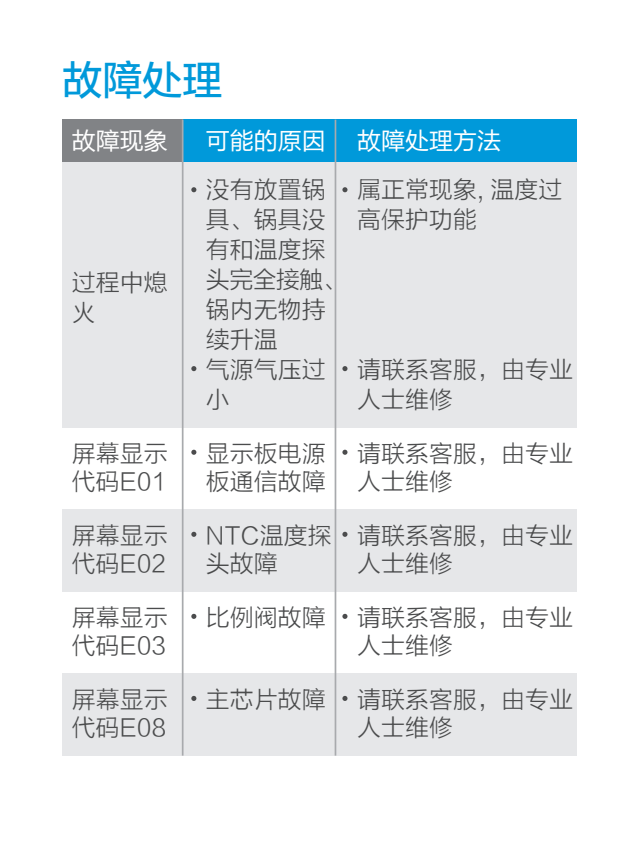
<style>
.page{position:relative;width:627px;height:860px;background:#fff}
.page>*{position:absolute;margin:0;border:0;box-sizing:border-box;transform-origin:0 0}
.t1{font:40px "FZLTZHUNHK GBK1 0";color:#0099da}
.t2{font:24px/30px "FZLTXHK";color:#4b4c4d}
.t3{font:24px "FZLTHK GBK1 0";color:#fff}
</style>
<div class="page">
<div style="left:183px;top:120px;width:393px;height:42px;background:#0099da"></div>
<div style="left:63px;top:120px;width:120px;height:42px;background:#818386"></div>
<div style="left:63px;top:162px;width:513px;height:265px;background:#e6e7e9"></div>
<svg style="left:191px;top:187px;width:5px;height:5px"></svg>
<svg style="left:191px;top:366px;width:5px;height:5px"></svg>
<svg style="left:342px;top:187px;width:5px;height:5px"></svg>
<svg style="left:342px;top:366px;width:5px;height:5px"></svg>
<svg style="left:191px;top:449px;width:5px;height:5px"></svg>
<svg style="left:342px;top:449px;width:5px;height:5px"></svg>
<div style="left:63px;top:509px;width:513px;height:82px;background:#e6e7e9"></div>
<svg style="left:191px;top:531px;width:5px;height:5px"></svg>
<svg style="left:342px;top:531px;width:5px;height:5px"></svg>
<svg style="left:191px;top:613px;width:5px;height:5px"></svg>
<svg style="left:342px;top:613px;width:5px;height:5px"></svg>
<div style="left:63px;top:673px;width:513px;height:82px;background:#e6e7e9"></div>
<svg style="left:191px;top:695px;width:5px;height:5px"></svg>
<svg style="left:342px;top:695px;width:5px;height:5px"></svg>
<hr style="left:182px;top:120px;width:1px;height:635px;background:#a8aaad">
<hr style="left:335px;top:120px;width:1px;height:635px;background:#a8aaad">
<h1 class="t1" style="left:63px;top:59px;width:162px">故障处理</h1>
<p class="t3" style="left:72px;top:128px;width:97px">故障现象</p>
<p class="t3" style="left:206px;top:128px;width:121px">可能的原因</p>
<p class="t3" style="left:357px;top:128px;width:145px">故障处理方法</p>
<p class="t2" style="left:72px;top:267px;width:98px">过程中熄火</p>
<p class="t2" style="left:72px;top:440px;width:97px;line-height:28px">屏幕显示代码E01</p>
<p class="t2" style="left:72px;top:522px;width:97px;line-height:28px">屏幕显示代码E02</p>
<p class="t2" style="left:72px;top:604px;width:97px;line-height:28px">屏幕显示代码E03</p>
<p class="t2" style="left:72px;top:686px;width:97px;line-height:28px">屏幕显示代码E08</p>
<p class="t2" style="left:206px;top:175px;width:142px">没有放置锅具、锅具没有和温度探头完全接触、锅内无物持续升温<br>气源气压过小</p>
<p class="t2" style="left:357px;top:175px;width:207px">属正常现象, 温度过高保护功能</p>
<p class="t2" style="left:357px;top:355px;width:217px">请联系客服，由专业人士维修</p>
<p class="t2" style="left:206px;top:439px;width:121px;line-height:28px">显示板电源板通信故障</p>
<p class="t2" style="left:357px;top:439px;width:217px;line-height:28px">请联系客服，由专业人士维修</p>
<p class="t2" style="left:206px;top:521px;width:127px;line-height:28px">NTC温度探头故障</p>
<p class="t2" style="left:206px;top:602px;width:121px">比例阀故障</p>
<p class="t2" style="left:206px;top:684px;width:121px">主芯片故障</p>
<p class="t2" style="left:357px;top:521px;width:218px;line-height:28px">请联系客服，由专业人士维修</p>
<p class="t2" style="left:357px;top:603px;width:218px;line-height:28px">请联系客服，由专业人士维修</p>
<p class="t2" style="left:357px;top:685px;width:218px;line-height:28px">请联系客服，由专业人士维修</p>
</div>
